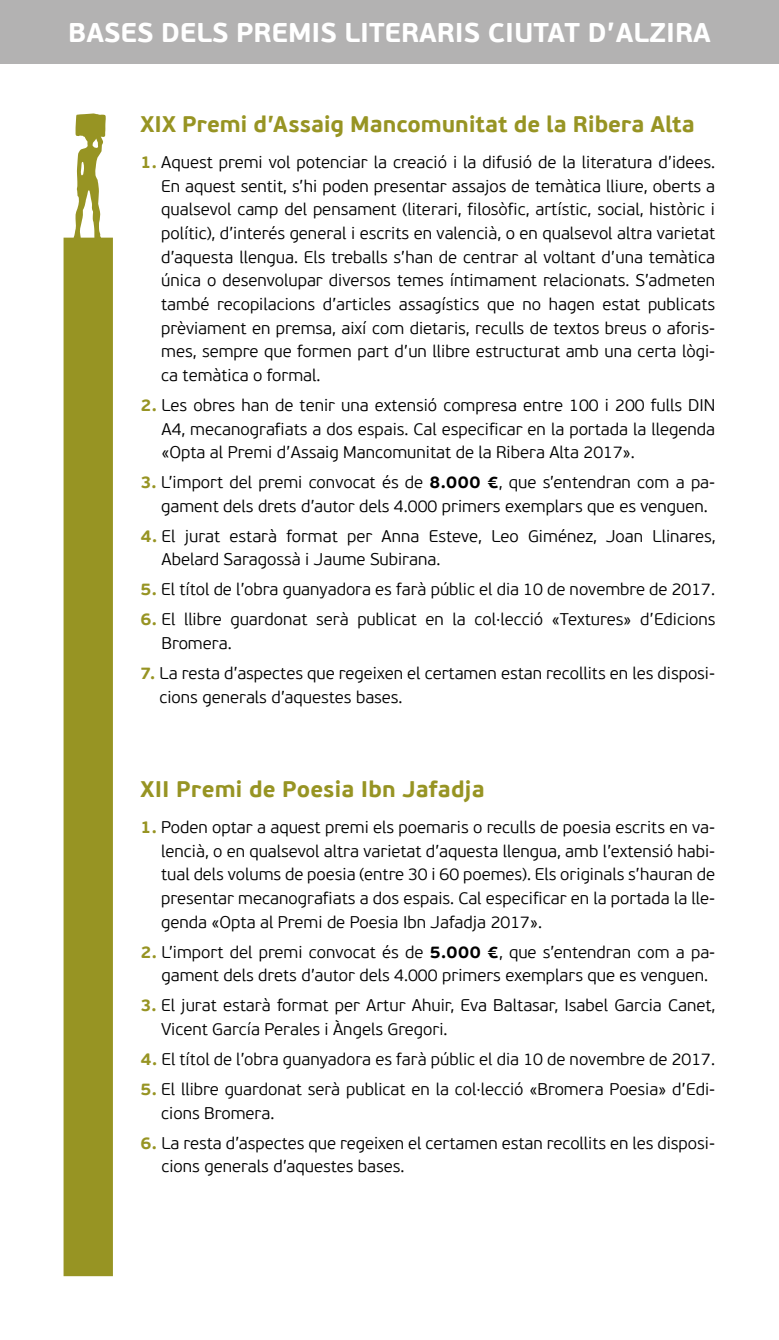
<style>
.page{position:relative;width:779px;height:1340px;background:#fff}
.page>*{position:absolute;margin:0;border:0;box-sizing:border-box;transform-origin:0 0}
.t1{font:700 27px "PF Beau Sans Pro";color:#fff}
.t2{font:700 22.5px "PF Beau Sans Pro";color:#979423}
.t3{font:300 16.88px/23.6px "PF Beau Sans Pro";color:#000}
.s1{font-weight:700;color:#979423}
.s2{font-weight:700}
</style>
<div class="page">
<svg style="left:63px;top:113px;width:50px;height:1163px;background:#a09d36"></svg>
<div style="left:0;top:0;width:778px;height:64px;background:#b3b2b2"></div>
<h1 class="t1" style="left:68px;top:16px;width:643px">BASES DELS PREMIS LITERARIS CIUTAT D’ALZIRA</h1>
<h2 class="t2" style="left:140px;top:110px;width:555px">XIX Premi d’Assaig Mancomunitat de la Ribera Alta</h2>
<p class="t3" style="left:161px;top:151px;width:555px;text-align:justify;text-indent:-21px"><span class="s1">1.</span> Aquest premi vol potenciar la creació i la difusió de la literatura d’idees.<br>En aquest sentit, s’hi poden presentar assajos de temàtica lliure, oberts a qualsevol camp del pensament (literari, filosòfic, artístic, social, històric i polític), d’interés general i escrits en valencià, o en qualsevol altra varietat d’aquesta llengua. Els treballs s’han de centrar al voltant d’una temàtica única o desenvolupar diversos temes íntimament relacionats. S’admeten també recopilacions d’articles assagístics que no hagen estat publicats prèviament en premsa, així com dietaris, reculls de textos breus o aforis&shy;mes, sempre que formen part d’un llibre estructurat amb una certa lògi&shy;ca temàtica o formal.</p>
<p class="t3" style="left:161px;top:393px;width:555px;text-align:justify;text-indent:-21px"><span class="s1">2.</span> Les obres han de tenir una extensió compresa entre 100 i 200 fulls DIN A4, mecanografiats a dos espais. Cal especificar en la portada la llegenda «Opta al Premi d’Assaig Mancomunitat de la Ribera Alta 2017».</p>
<p class="t3" style="left:161px;top:471px;width:555px;text-indent:-21px"><span class="s1">3.</span> L’import del premi convocat és de <span class="s2">8.000 €</span>, que s’entendran com a pa&shy;gament dels drets d’autor dels 4.000 primers exemplars que es venguen.</p>
<p class="t3" style="left:161px;top:524px;width:555px;text-indent:-21px"><span class="s1">4.</span> El jurat estarà format per Anna Esteve, Leo Giménez, Joan Llinares,<br>Abelard Saragossà i Jaume Subirana.</p>
<p class="t3" style="left:140px;top:578px;width:576px"><span class="s1">5.</span> El títol de l’obra guanyadora es farà públic el dia 10 de novembre de 2017.</p>
<p class="t3" style="left:161px;top:608px;width:555px;text-indent:-21px"><span class="s1">6.</span> El llibre guardonat serà publicat en la col·lecció «Textures» d’Edicions<br>Bromera.</p>
<p class="t3" style="left:159px;top:662px;width:557px;text-indent:-19px"><span class="s1">7.</span> La resta d’aspectes que regeixen el certamen estan recollits en les disposi&shy;cions generals d’aquestes bases.</p>
<h2 class="t2" style="left:140px;top:774px;width:345px">XII Premi de Poesia Ibn Jafadja</h2>
<p class="t3" style="left:161px;top:815px;width:555px;text-align:justify;text-indent:-21px"><span class="s1">1.</span> Poden optar a aquest premi els poemaris o reculls de poesia escrits en va&shy;lencià, o en qualsevol altra varietat d’aquesta llengua, amb l’extensió habi&shy;tual dels volums de poesia (entre 30 i 60 poemes). Els originals s’hauran de presentar mecanografiats a dos espais. Cal especificar en la portada la lle&shy;genda «Opta al Premi de Poesia Ibn Jafadja 2017».</p>
<p class="t3" style="left:161px;top:940px;width:555px;text-indent:-21px"><span class="s1">2.</span> L’import del premi convocat és de <span class="s2">5.000 €</span>, que s’entendran com a pa&shy;gament dels drets d’autor dels 4.000 primers exemplars que es venguen.</p>
<p class="t3" style="left:161px;top:993px;width:555px;text-indent:-21px"><span class="s1">3.</span> El jurat estarà format per Artur Ahuir, Eva Baltasar, Isabel Garcia Canet,<br>Vicent García Perales i Àngels Gregori.</p>
<p class="t3" style="left:140px;top:1047px;width:576px"><span class="s1">4.</span> El títol de l’obra guanyadora es farà públic el dia 10 de novembre de 2017.</p>
<p class="t3" style="left:161px;top:1077px;width:555px;text-indent:-21px"><span class="s1">5.</span> El llibre guardonat serà publicat en la col·lecció «Bromera Poesia» d’Edi&shy;cions Bromera.</p>
<p class="t3" style="left:161px;top:1131px;width:554px;text-indent:-21px"><span class="s1">6.</span> La resta d’aspectes que regeixen el certamen estan recollits en les disposi&shy;cions generals d’aquestes bases.</p>
</div>
